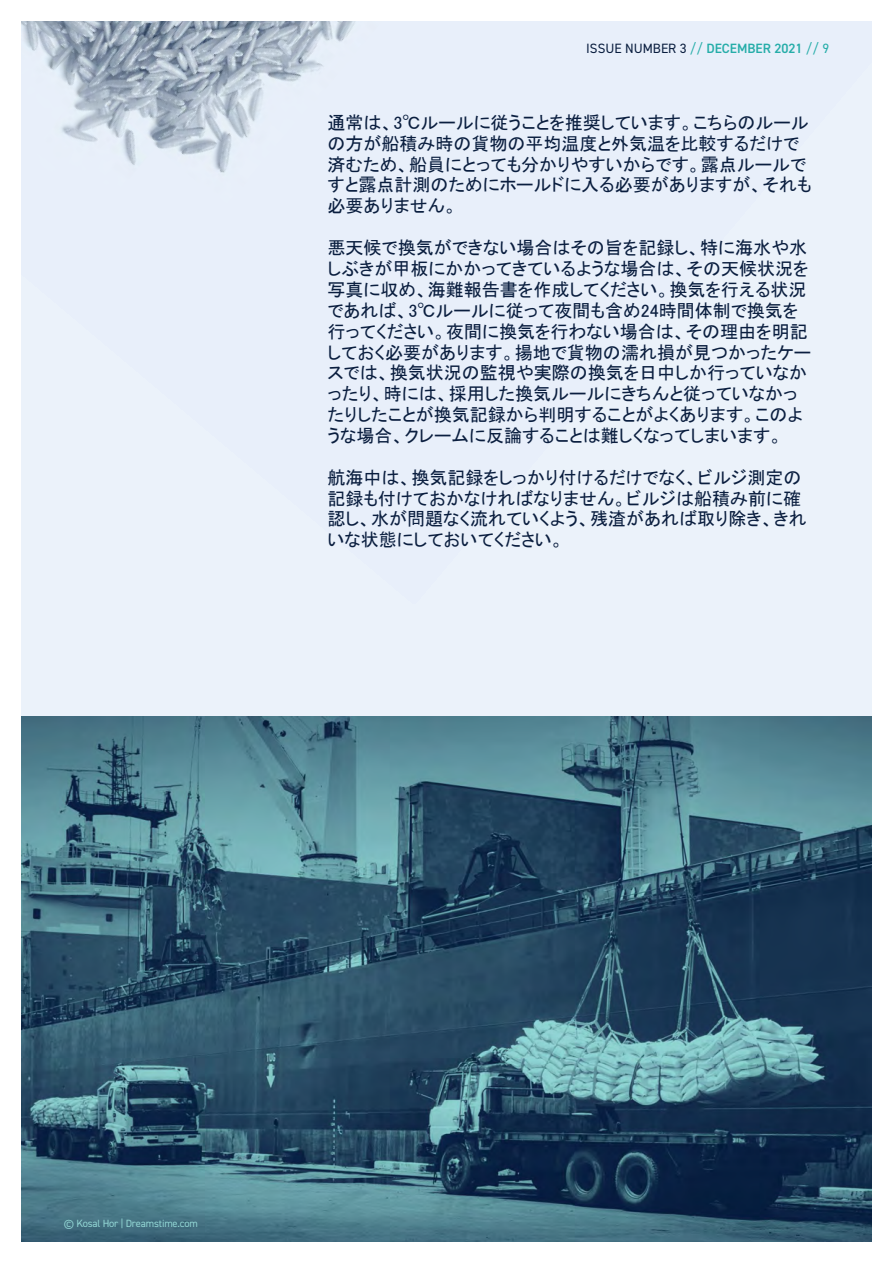
<style>
.page{position:relative;width:893px;height:1263px;background:#fff}
.page>*{position:absolute;margin:0;border:0;box-sizing:border-box;transform-origin:0 0}
.t1{font:18px/20.9px "MS P Gothic";color:#0a1e3f}
.t2{font:13.5px "DIN2014";color:#0a1e3f}
.t3{font:10.5px "DIN2014";letter-spacing:-.015em;color:#92d6d4}
.s1{color:#26ada9}
.s2{font-weight:600;color:#26ada9}
</style>
<div class="page">
<div style="left:21px;top:21px;width:851px;height:1221px;background:#ebf2fa"></div>
<img style="left:21px;top:21px;width:335px;height:152px">
<img style="left:21px;top:717px;width:851px;height:525px">
<p class="t2" style="left:586px;top:44px;width:244px">ISSUE NUMBER 3 <span class="s1">//</span> <span class="s2">DECEMBER 2021</span> <span class="s1">// 9</span></p>
<p class="t1" style="left:327px;top:112px;width:486px">通常は、3℃ルールに従うことを推奨しています。こちらのルールの方が船積み時の貨物の平均温度と外気温を比較するだけで済むため、船員にとっても分かりやすいからです。露点ルールですと露点計測のためにホールドに入る必要がありますが、それも必要ありません。</p>
<p class="t1" style="left:327px;top:237px;width:485px">悪天候で換気ができない場合はその旨を記録し、特に海水や水しぶきが甲板にかかってきているような場合は、その天候状況を写真に収め、海難報告書を作成してください。換気を行える状況であれば、3℃ルールに従って夜間も含め24時間体制で換気を行ってください。夜間に換気を行わない場合は、その理由を明記しておく必要があります。揚地で貨物の濡れ損が見つかったケースでは、換気状況の監視や実際の換気を日中しか行っていなかったり、時には、採用した換気ルールにきちんと従っていなかったりしたことが換気記録から判明することがよくあります。このような場合、クレームに反論することは難しくなってしまいます。</p>
<p class="t1" style="left:327px;top:467px;width:481px">航海中は、換気記録をしっかり付けるだけでなく、ビルジ測定の記録も付けておかなければなりません。ビルジは船積み前に確認し、水が問題なく流れていくよう、残渣があれば取り除き、きれいな状態にしておいてください。</p>
<p class="t3" style="left:64px;top:1220px;width:136px">© Kosal Hor | Dreamstime.com</p>
</div>
